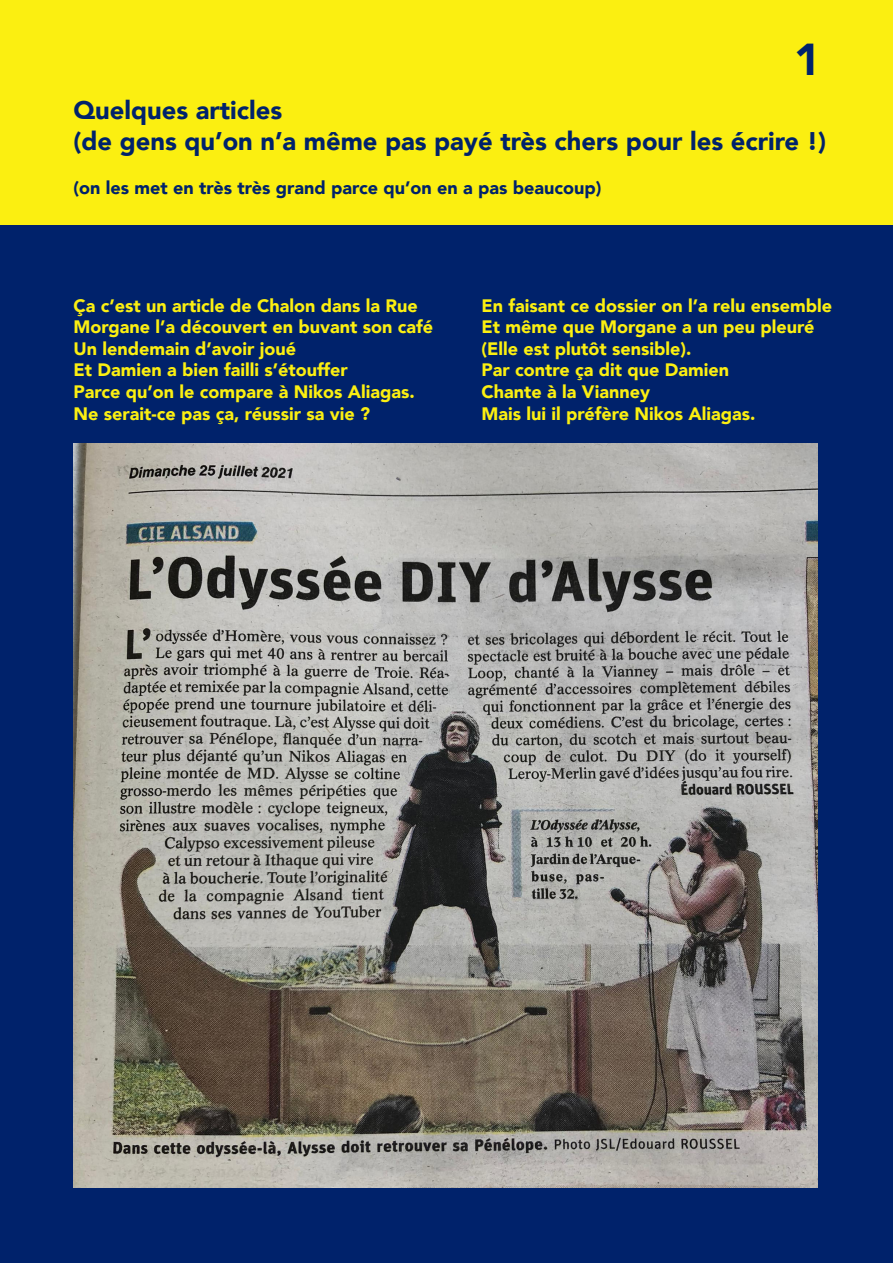
<style>
.page{position:relative;width:893px;height:1263px;background:#00226b}
.page>*{position:absolute;margin:0;border:0;box-sizing:border-box;transform-origin:0 0}
.t1{font:900 44.7px "Avenir";color:#00226b}
.t2{font:900 25.5px/30.6px "Avenir";color:#00226b}
.t3{font:900 18px/21.6px "Avenir";color:#fbef11}
.t4{font:900 18px "Avenir";color:#00226b}
</style>
<div class="page">
<img style="left:73px;top:443px;width:745px;height:745px">
<div style="left:0;top:0;width:893px;height:224px;background:#fbef11"></div>
<h1 class="t1" style="left:794px;top:21px;width:28px">1</h1>
<h2 class="t2" style="left:73px;top:94px;width:754px">Quelques articles<br>(de gens qu’on n’a même pas payé très chers pour les écrire !)</h2>
<p class="t4" style="left:73px;top:172px;width:529px">(on les met en très très grand parce qu’on en a pas beaucoup)</p>
<p class="t3" style="left:73px;top:294px;width:361px">Ça c’est un article de Chalon dans la Rue Morgane l’a découvert en buvant son café Un lendemain d’avoir joué<br>Et Damien a bien failli s’étouffer<br>Parce qu’on le compare à Nikos Aliagas.<br>Ne serait-ce pas ça, réussir sa vie ?</p>
<p class="t3" style="left:482px;top:294px;width:352px">En faisant ce dossier on l’a relu ensemble<br>Et même que Morgane a un peu pleuré (Elle est plutôt sensible).<br>Par contre ça dit que Damien<br>Chante à la Vianney<br>Mais lui il préfère Nikos Aliagas.</p>
</div>
